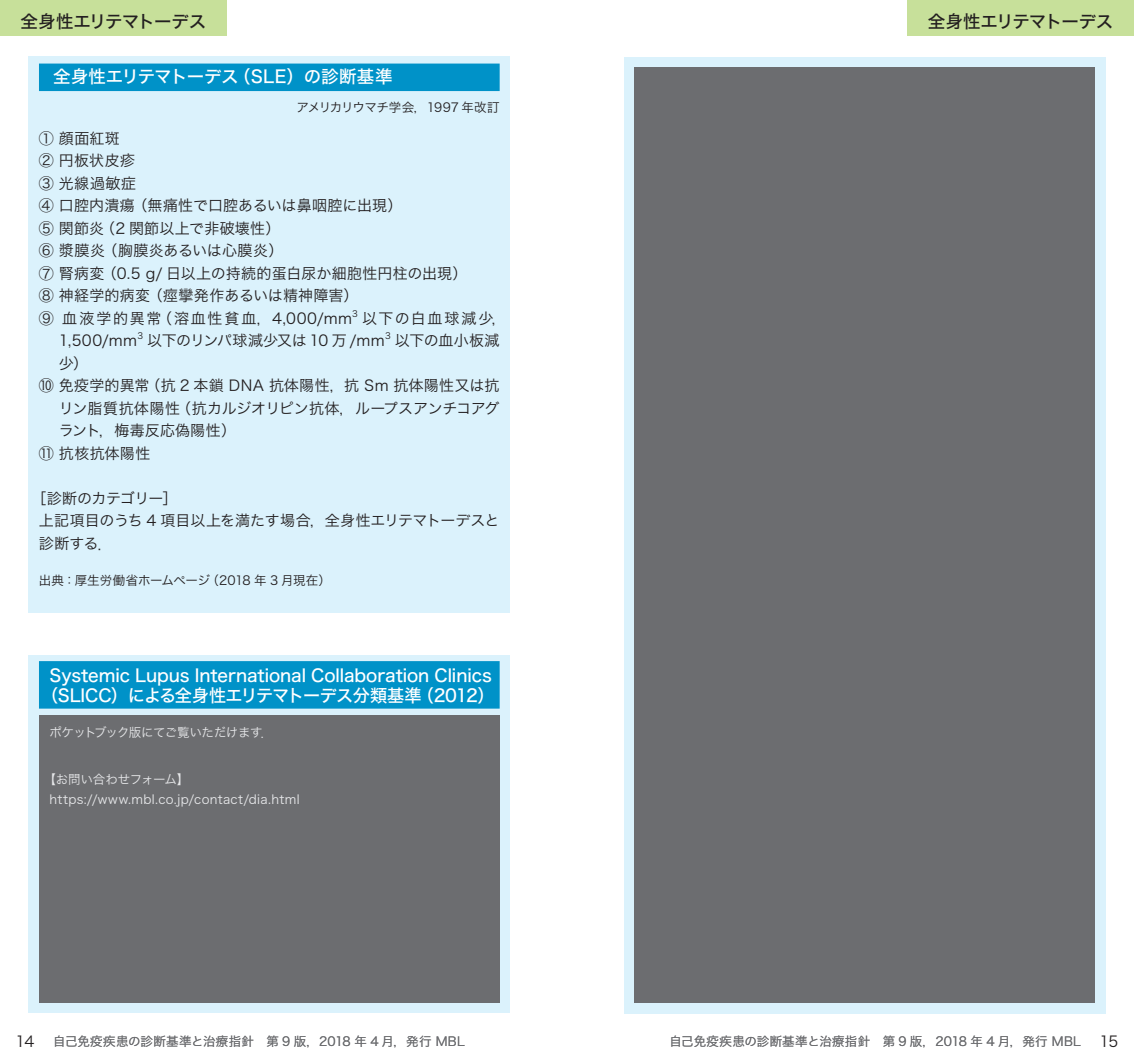
<style>
.page{position:relative;width:1134px;height:1063px;background:#fff}
.page>*{position:absolute;margin:0;border:0;box-sizing:border-box;transform-origin:0 0}
.t1{font:17.5px/20px "Hira Kaku Std N W5";letter-spacing:-.005em;color:#fff;text-align:center}
.t2{font:17.5px "Hira Kaku Std N W5";letter-spacing:-.035em;color:#231f20}
.t3{font:15px/22.5px "Hira Kaku Std N W3";letter-spacing:.015em;color:#231f20}
.t4{font:15px/22.5px "Hira Kaku Std N W3";letter-spacing:-.02em;color:#231f20}
.t5{font:15px "Hira Kaku Std N W3";letter-spacing:-.005em;color:#231f20}
.t6{font:15px "Hira Kaku Std N W3";letter-spacing:-.025em;color:#231f20}
.t7{font:15px "Hira Kaku Std N W3";letter-spacing:.1em;color:#231f20}
.t8{font:12.5px "Hira Kaku Std N W3";letter-spacing:.015em;color:#6c6d70}
.t9{font:12.5px/20px "Hira Kaku Std N W3";letter-spacing:.02em;color:#e6e7e9}
.t10{font:12.5px "Hira Kaku Std N W3";letter-spacing:-.035em;color:#231f20}
.t11{font:12.5px "Hira Kaku Std N W3";letter-spacing:-.045em;color:#e6e7e9}
.t12{font:8.75px "Hira Kaku Std N W3";color:#231f20}
.s1{font-size:15px;color:#231f20}
</style>
<div class="page">
<div style="left:0;top:0;width:227px;height:35px;background:#c7e09a"></div>
<div style="left:907px;top:0;width:227px;height:35px;background:#c7e09a"></div>
<div style="left:28px;top:57px;width:482px;height:556px;background:#dbf2fc"></div>
<div style="left:39px;top:64px;width:461px;height:27px;background:#0092c8"></div>
<div style="left:28px;top:656px;width:482px;height:357px;background:#dbf2fc"></div>
<div style="left:39px;top:661px;width:461px;height:48px;background:#0092c8"></div>
<div style="left:39px;top:716px;width:461px;height:287px;background:#6c6d70"></div>
<div style="left:624px;top:57px;width:482px;height:956px;background:#dbf2fc"></div>
<div style="left:634px;top:67px;width:461px;height:936px;background:#6c6d70"></div>
<p class="t2" style="left:21px;top:8px;width:187px">全身性エリテマトーデス</p>
<p class="t2" style="left:928px;top:8px;width:187px">全身性エリテマトーデス</p>
<p class="t1" style="left:53px;top:66px;width:341px">全身性エリテマトーデス（SLE）の診断基準</p>
<p class="t10" style="left:297px;top:98px;width:205px">アメリカリウマチ学会，1997 年改訂</p>
<p class="t3" style="left:39px;top:127px;width:430px">① 顔面紅斑<br>② 円板状皮疹<br>③ 光線過敏症<br>④ 口腔内潰瘍（無痛性で口腔あるいは鼻咽腔に出現）<br>⑤ 関節炎（2 関節以上で非破壊性）<br>⑥ 漿膜炎（胸膜炎あるいは心膜炎）<br>⑦ 腎病変（0.5 g/ 日以上の持続的蛋白尿か細胞性円柱の出現）<br>⑧ 神経学的病変（痙攣発作あるいは精神障害）<br>⑨ 血液学的異常（溶血性貧血，4,000/mm</p>
<p class="t12" style="left:352px;top:307px;width:7px">3</p>
<p class="t7" style="left:362px;top:307px;width:146px">以下の白血球減少，</p>
<p class="t3" style="left:59px;top:329px;width:80px">1,500/mm</p>
<p class="t12" style="left:137px;top:329px;width:7px">3</p>
<p class="t6" style="left:147px;top:329px;width:239px">以下のリンパ球減少又は 10 万 /mm</p>
<p class="t12" style="left:385px;top:329px;width:7px">3</p>
<p class="t3" style="left:395px;top:329px;width:106px">以下の血小板減</p>
<p class="t3" style="left:59px;top:352px;width:31px">少）</p>
<p class="t3" style="left:39px;top:374px;width:462px">⑩ 免疫学的異常（抗 2 本鎖 DNA 抗体陽性，抗 Sm 抗体陽性又は抗</p>
<p class="t5" style="left:59px;top:397px;width:442px">リン脂質抗体陽性（抗カルジオリピン抗体，ループスアンチコアグ</p>
<p class="t3" style="left:59px;top:419px;width:179px">ラント，梅毒反応偽陽性）</p>
<p class="t3" style="left:39px;top:442px;width:113px">⑪ 抗核抗体陽性</p>
<p class="t4" style="left:39px;top:487px;width:462px;text-indent:-7px">［診断のカテゴリー］<br>上記項目のうち 4 項目以上を満たす場合，全身性エリテマトーデスと診断する．</p>
<p class="t10" style="left:39px;top:571px;width:293px">出典：厚生労働省ホームページ（2018 年 3 月現在）</p>
<p class="t1" style="left:41px;top:665px;width:455px">Systemic Lupus International Collaboration Clinics（SLICC）による全身性エリテマトーデス分類基準（2012）</p>
<p class="t11" style="left:50px;top:723px;width:225px">ポケットブック版にてご覧いただけます．</p>
<p class="t9" style="left:50px;top:769px;width:251px;text-indent:-6px">【お問い合わせフォーム】https://www.mbl.co.jp/contact/dia.html</p>
<p class="t8" style="left:16px;top:1032px;width:450px"><span class="s1">14</span> 自己免疫疾患の診断基準と治療指針　第 9 版，2018 年 4 月，発行 MBL</p>
<p class="t8" style="left:669px;top:1032px;width:413px">自己免疫疾患の診断基準と治療指針　第 9 版，2018 年 4 月，発行 MBL</p>
<p class="t3" style="left:1100px;top:1030px;width:20px">15</p>
</div>
